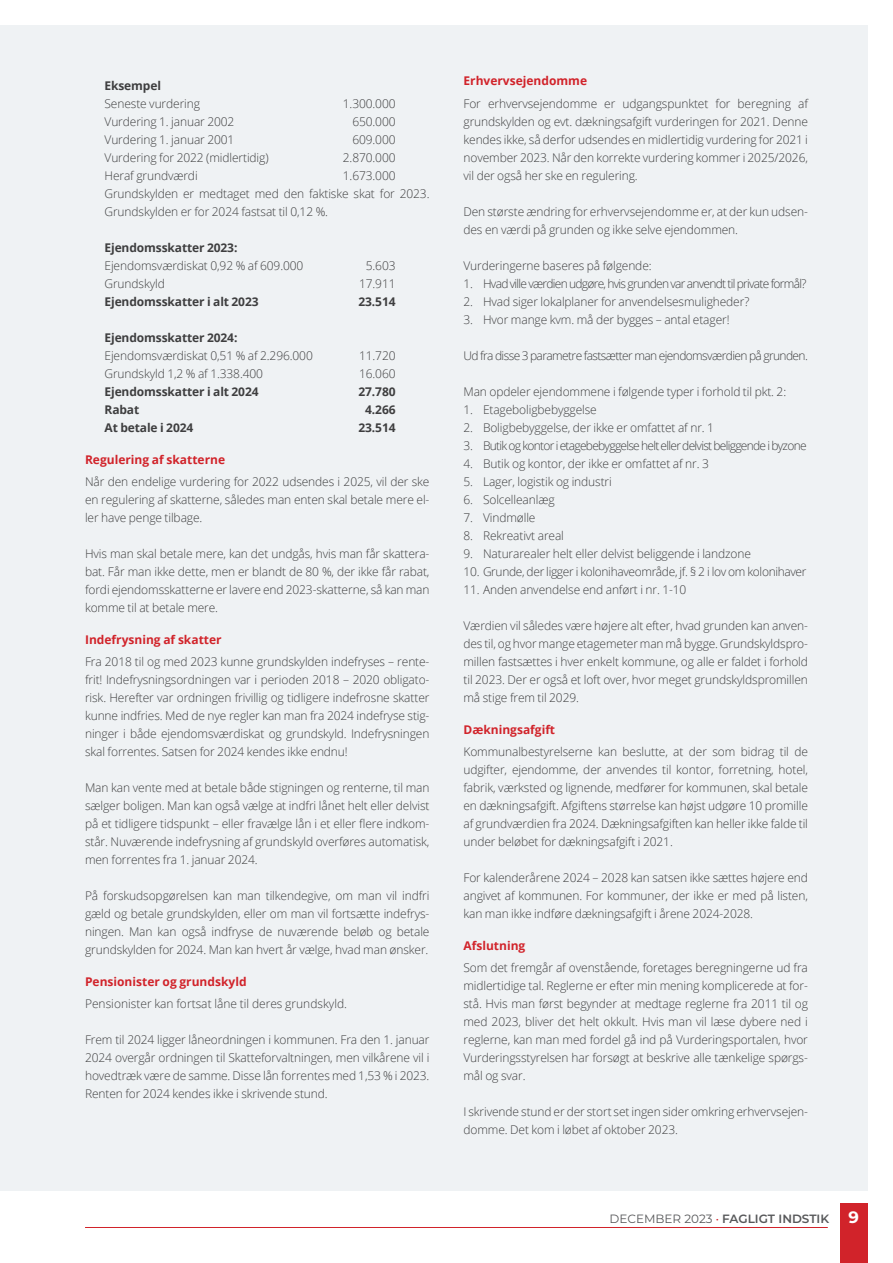
<style>
.page{position:relative;width:893px;height:1263px;background:#fff}
.page>*{position:absolute;margin:0;border:0;box-sizing:border-box;transform-origin:0 0}
.t1{font:300 12px/18px "Open Sans";letter-spacing:-.01em;color:#3e3e3f;text-align:justify}
.t2{font:700 12px "Open Sans";letter-spacing:-.01em;color:#3e3e3f}
.t3{font:300 12px "Open Sans";letter-spacing:-.06em;color:#3e3e3f}
.t4{font:700 12px "Open Sans";color:#d1232a}
.t5{font:300 12px "Open Sans";letter-spacing:-.03em;color:#3e3e3f}
.t6{font:300 12px "Open Sans";letter-spacing:-.05em;color:#3e3e3f}
.t7{font:600 12px "Montserrat";color:#57585a}
.s1{font-weight:400}
.s2{font-weight:500;color:#d1232a}
.s3{font-weight:700;font-size:16.5px;color:#fff}
</style>
<div class="page">
<div style="left:0;top:26px;width:867px;height:1165px;background:#eff2f4"></div>
<div style="left:840px;top:1203px;width:27px;height:60px;background:#d1232a"></div>
<hr style="left:85px;top:1227px;width:743px;height:1px;background:#d1232a">
<p class="t2" style="left:105px;top:81px;width:58px">Eksempel</p>
<p class="t1" style="left:105px;top:96px;width:97px">Seneste vurdering</p>
<p class="t1" style="left:343px;top:96px;width:54px">1.300.000</p>
<p class="t1" style="left:105px;top:114px;width:131px">Vurdering 1. januar 2002</p>
<p class="t1" style="left:352px;top:114px;width:45px">650.000</p>
<p class="t1" style="left:105px;top:132px;width:131px">Vurdering 1. januar 2001</p>
<p class="t1" style="left:352px;top:132px;width:45px">609.000</p>
<p class="t1" style="left:105px;top:150px;width:166px">Vurdering for 2022 (midlertidig)</p>
<p class="t1" style="left:343px;top:150px;width:54px">2.870.000</p>
<p class="t1" style="left:105px;top:168px;width:95px">Heraf grundværdi</p>
<p class="t1" style="left:105px;top:168px;width:326px;text-align:left;text-indent:238px">1.673.000<br>Grundskylden er medtaget med den faktiske skat for 2023.<br>Grundskylden er for 2024 fastsat til 0,12 %.</p>
<p class="t2" style="left:105px;top:239px;width:134px">Ejendomsskatter 2023:</p>
<p class="t1" style="left:105px;top:258px;width:200px">Ejendomsværdiskat 0,92 % af 609.000</p>
<p class="t1" style="left:366px;top:258px;width:31px">5.603</p>
<p class="t1" style="left:105px;top:276px;width:62px">Grundskyld</p>
<p class="t1" style="left:359px;top:276px;width:38px">17.911</p>
<p class="t2" style="left:105px;top:293px;width:156px">Ejendomsskatter i alt 2023</p>
<p class="t2" style="left:358px;top:293px;width:39px">23.514</p>
<p class="t2" style="left:105px;top:329px;width:134px">Ejendomsskatter 2024:</p>
<p class="t1" style="left:105px;top:348px;width:210px">Ejendomsværdiskat 0,51 % af 2.296.000</p>
<p class="t1" style="left:359px;top:348px;width:38px">11.720</p>
<p class="t1" style="left:105px;top:366px;width:160px">Grundskyld 1,2 % af 1.338.400</p>
<p class="t1" style="left:359px;top:366px;width:38px">16.060</p>
<p class="t2" style="left:105px;top:383px;width:156px">Ejendomsskatter i alt 2024</p>
<p class="t2" style="left:358px;top:383px;width:39px">27.780</p>
<p class="t2" style="left:105px;top:401px;width:36px">Rabat</p>
<p class="t2" style="left:365px;top:401px;width:32px">4.266</p>
<p class="t2" style="left:105px;top:419px;width:90px">At betale i 2024</p>
<p class="t2" style="left:358px;top:419px;width:39px">23.514</p>
<p class="t4" style="left:85px;top:451px;width:142px">Regulering af skatterne</p>
<p class="t1" style="left:85px;top:474px;width:346px">Når den endelige vurdering for 2022 udsendes i 2025, vil der ske en regulering af skatterne, således man enten skal betale mere el&shy;ler have penge tilbage.</p>
<p class="t1" style="left:85px;top:546px;width:346px">Hvis man skal betale mere, kan det undgås, hvis man får skattera&shy;bat. Får man ikke dette, men er blandt de 80 %, der ikke får rabat, fordi ejendomsskatterne er lavere end 2023-skatterne, så kan man komme til at betale mere.</p>
<p class="t4" style="left:85px;top:631px;width:138px">Indefrysning af skatter</p>
<p class="t1" style="left:85px;top:654px;width:346px">Fra 2018 til og med 2023 kunne grundskylden indefryses – rente&shy;frit! Indefrysningsordningen var i perioden 2018 – 2020 obligato&shy;risk. Herefter var ordningen frivillig og tidligere indefrosne skatter kunne indfries. Med de nye regler kan man fra 2024 indefryse stig&shy;ninger i både ejendomsværdiskat og grundskyld. Indefrysningen skal forrentes. Satsen for 2024 kendes ikke endnu!</p>
<p class="t1" style="left:85px;top:780px;width:346px">Man kan vente med at betale både stigningen og renterne, til man sælger boligen. Man kan også vælge at indfri lånet helt eller delvist på et tidligere tidspunkt – eller fravælge lån i et eller flere indkom&shy;står. Nuværende indefrysning af grundskyld overføres automatisk, men forrentes fra 1. januar 2024.</p>
<p class="t1" style="left:85px;top:888px;width:346px">På forskudsopgørelsen kan man tilkendegive, om man vil indfri gæld og betale grundskylden, eller om man vil fortsætte indefrys&shy;ningen. Man kan også indfryse de nuværende beløb og betale grundskylden for 2024. Man kan hvert år vælge, hvad man ønsker.</p>
<p class="t4" style="left:85px;top:973px;width:163px">Pensionister og grundskyld</p>
<p class="t1" style="left:85px;top:996px;width:264px">Pensionister kan fortsat låne til deres grundskyld.</p>
<p class="t1" style="left:85px;top:1032px;width:346px">Frem til 2024 ligger låneordningen i kommunen. Fra den 1. januar 2024 overgår ordningen til Skatteforvaltningen, men vilkårene vil i hovedtræk være de samme. Disse lån forrentes med 1,53 % i 2023.<br>Renten for 2024 kendes ikke i skrivende stund.</p>
<p class="t4" style="left:463px;top:72px;width:125px">Erhvervsejendomme</p>
<p class="t1" style="left:463px;top:96px;width:346px">For erhvervsejendomme er udgangspunktet for beregning af grundskylden og evt. dækningsafgift vurderingen for 2021. Denne kendes ikke, så derfor udsendes en midlertidig vurdering for 2021 i november 2023. Når den korrekte vurdering kommer i 2025/2026, vil der også her ske en regulering.</p>
<p class="t1" style="left:463px;top:204px;width:346px">Den største ændring for erhvervsejendomme er, at der kun udsen&shy;des en værdi på grunden og ikke selve ejendommen.</p>
<p class="t1" style="left:463px;top:258px;width:190px">Vurderingerne baseres på følgende:</p>
<p class="t3" style="left:463px;top:278px;width:344px">1. Hvad ville værdien udgøre, hvis grunden var anvendt til private formål?</p>
<p class="t1" style="left:463px;top:294px;width:287px">2. Hvad siger lokalplaner for anvendelsesmuligheder?</p>
<p class="t1" style="left:463px;top:312px;width:268px">3. Hvor mange kvm. må der bygges – antal etager!</p>
<p class="t6" style="left:463px;top:350px;width:346px">Ud fra disse 3 parametre fastsætter man ejendomsværdien på grunden.</p>
<p class="t1" style="left:463px;top:384px;width:324px">Man opdeler ejendommene i følgende typer i forhold til pkt. 2:</p>
<p class="t1" style="left:463px;top:402px;width:135px">1. Etageboligbebyggelse</p>
<p class="t1" style="left:463px;top:420px;width:252px">2. Boligbebyggelse, der ikke er omfattet af nr. 1</p>
<p class="t3" style="left:463px;top:440px;width:345px">3. Butik og kontor i etagebebyggelse helt eller delvist beliggende i byzone</p>
<p class="t1" style="left:463px;top:456px;width:247px">4. Butik og kontor, der ikke er omfattet af nr. 3</p>
<p class="t1" style="left:463px;top:474px;width:150px">5. Lager, logistik og industri</p>
<p class="t1" style="left:463px;top:492px;width:93px">6. Solcelleanlæg</p>
<p class="t1" style="left:463px;top:510px;width:74px">7. Vindmølle</p>
<p class="t1" style="left:463px;top:528px;width:102px">8. Rekreativt areal</p>
<p class="t1" style="left:463px;top:546px;width:289px">9. Naturarealer helt eller delvist beliggende i landzone</p>
<p class="t5" style="left:463px;top:566px;width:344px">10. Grunde, der ligger i kolonihaveområde, jf. § 2 i lov om kolonihaver</p>
<p class="t1" style="left:463px;top:582px;width:224px">11. Anden anvendelse end anført i nr. 1-10</p>
<p class="t1" style="left:463px;top:618px;width:346px">Værdien vil således være højere alt efter, hvad grunden kan anven&shy;des til, og hvor mange etagemeter man må bygge. Grundskyldspro&shy;millen fastsættes i hver enkelt kommune, og alle er faldet i forhold til 2023. Der er også et loft over, hvor meget grundskyldspromillen må stige frem til 2029.</p>
<p class="t4" style="left:463px;top:721px;width:93px">Dækningsafgift</p>
<p class="t1" style="left:463px;top:744px;width:346px">Kommunalbestyrelserne kan beslutte, at der som bidrag til de udgifter, ejendomme, der anvendes til kontor, forretning, hotel, fabrik, værksted og lignende, medfører for kommunen, skal betale en dækningsafgift. Afgiftens størrelse kan højst udgøre 10 promille af grundværdien fra 2024. Dækningsafgiften kan heller ikke falde til under beløbet for dækningsafgift i 2021.</p>
<p class="t1" style="left:463px;top:870px;width:346px">For kalenderårene 2024 – 2028 kan satsen ikke sættes højere end angivet af kommunen. For kommuner, der ikke er med på listen, kan man ikke indføre dækningsafgift i årene 2024-2028.</p>
<p class="t4" style="left:463px;top:937px;width:63px">Afslutning</p>
<p class="t1" style="left:463px;top:960px;width:346px">Som det fremgår af ovenstående, foretages beregningerne ud fra midlertidige tal. Reglerne er efter min mening komplicerede at for&shy;stå. Hvis man først begynder at medtage reglerne fra 2011 til og med 2023, bliver det helt okkult. Hvis man vil læse dybere ned i reglerne, kan man med fordel gå ind på Vurderingsportalen, hvor Vurderingsstyrelsen har forsøgt at beskrive alle tænkelige spørgs&shy;mål og svar.</p>
<p class="t1" style="left:463px;top:1104px;width:346px">I skrivende stund er der stort set ingen sider omkring erhvervsejen&shy;domme. Det kom i løbet af oktober 2023.</p>
<p class="t7" style="left:609px;top:1211px;width:251px"><span class="s1">DECEMBER 2023</span> <span class="s2">·</span> FAGLIGT INDSTIK <span class="s3">9</span></p>
</div>
